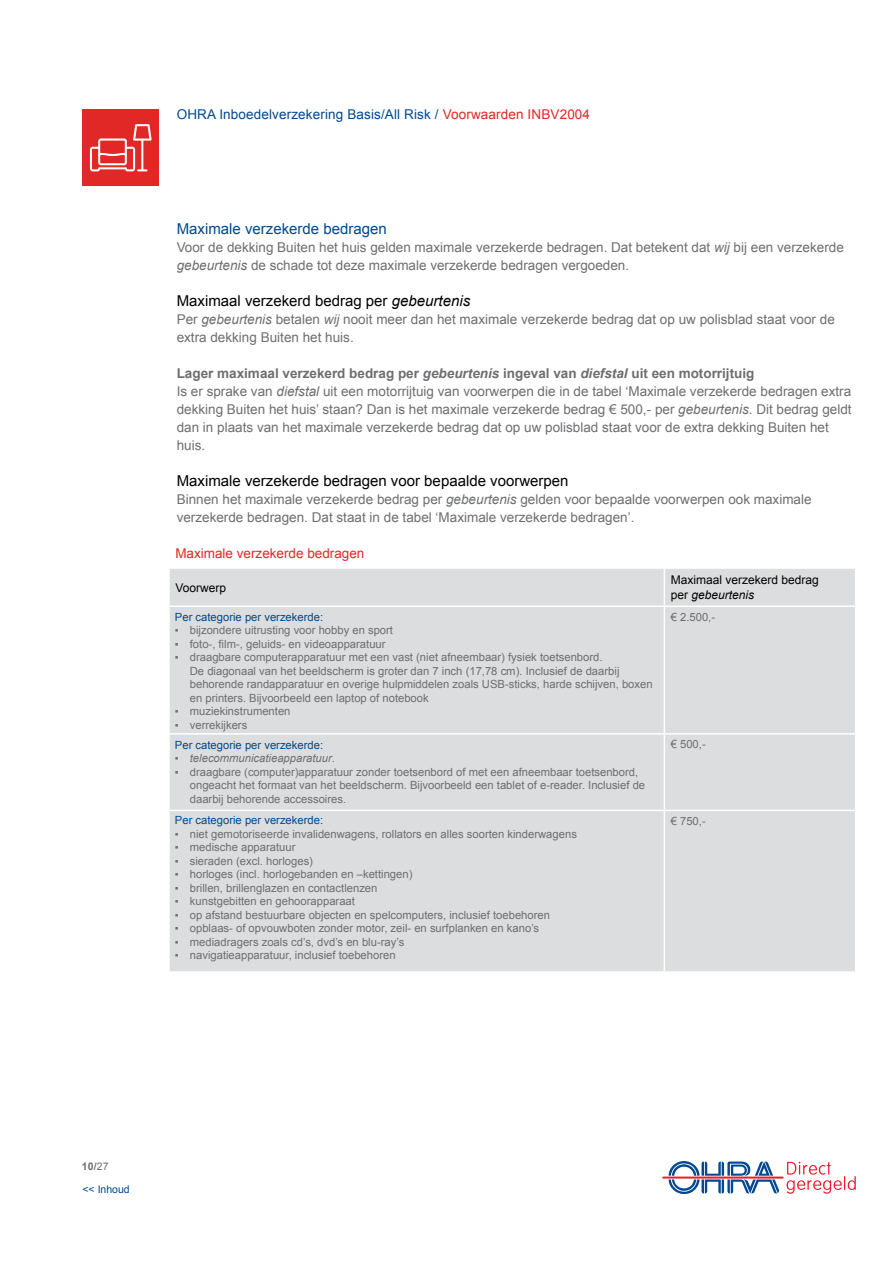
<style>
.page{position:relative;width:893px;height:1263px;background:#fff}
.page>*{position:absolute;margin:0;border:0;box-sizing:border-box;transform-origin:0 0}
.t1{font:15px "Arial";color:#000}
.t2{font:15px "Arial";color:#004990}
.t3{font:13.5px/18px "Arial";color:#6d6e71}
.t4{font:13.5px "Arial";letter-spacing:.01em;color:#004990}
.t5{font:13.5px "Arial";color:#e12827}
.t6{font:12px/14.4px "Arial";color:#000}
.t7{font:11.25px/13.5px "Arial";color:#6d6e71}
.t8{font:11.25px "Arial";color:#004990}
.t9{font:italic 11.25px "Arial";color:#6d6e71}
.t10{font:10.5px/22.5px "Arial";color:#004990}
.s1{color:#e12827}
.s2{font-style:italic}
.s3{font-weight:700}
.s4{font-weight:700;font-style:italic}
.s5{font-style:normal}
.s6{font-weight:700;color:#6d6e71}
.s7{color:#6d6e71}
</style>
<div class="page">
<div style="left:82px;top:110px;width:77px;height:76px;background:#e12827"></div>
<svg style="left:90px;top:124px;width:62px;height:47px"></svg>
<div style="left:170px;top:569px;width:685px;height:402px;background:#dcddde"></div>
<hr style="left:664px;top:569px;width:1px;height:36px;background:#fff">
<hr style="left:168px;top:605px;width:496px;height:2px;background:#fff">
<hr style="left:664px;top:605px;width:192px;height:2px;background:#fff">
<hr style="left:664px;top:607px;width:1px;height:126px;background:#fff">
<hr style="left:168px;top:733px;width:496px;height:2px;background:#fff">
<hr style="left:664px;top:733px;width:192px;height:2px;background:#fff">
<hr style="left:664px;top:735px;width:1px;height:75px;background:#fff">
<hr style="left:168px;top:810px;width:496px;height:1px;background:#fff">
<hr style="left:664px;top:810px;width:192px;height:1px;background:#fff">
<hr style="left:664px;top:811px;width:1px;height:160px;background:#fff">
<hr style="left:662px;top:1176px;width:121px;height:2px;background:#ed1b2f">
<svg style="left:669px;top:1161px;width:110px;height:33px"></svg>
<svg style="left:787px;top:1162px;width:69px;height:32px"></svg>
<p class="t4" style="left:177px;top:106px;width:415px">OHRA Inboedelverzekering Basis/All Risk / <span class="s1">Voorwaarden INBV2004</span></p>
<h1 class="t2" style="left:177px;top:219px;width:212px">Maximale verzekerde bedragen</h1>
<p class="t3" style="left:177px;top:238px;width:669px">Voor de dekking Buiten het huis gelden maximale verzekerde bedragen. Dat betekent dat <span class="s2">wij</span> bij een verzekerde <span class="s2">gebeurtenis</span> de schade tot deze maximale verzekerde bedragen vergoeden.</p>
<h1 class="t1" style="left:177px;top:291px;width:295px">Maximaal verzekerd bedrag per <span class="s2">gebeurtenis</span></h1>
<p class="t3" style="left:177px;top:310px;width:660px">Per <span class="s2">gebeurtenis</span> betalen <span class="s2">wij</span> nooit meer dan het maximale verzekerde bedrag dat op uw polisblad staat voor de extra dekking Buiten het huis.</p>
<p class="t3" style="left:177px;top:364px;width:676px"><span class="s3">Lager maximaal verzekerd bedrag per</span> <span class="s4">gebeurtenis</span> <span class="s3">ingeval van</span> <span class="s4">diefstal</span> <span class="s3">uit een motorrijtuig<br></span>Is er sprake van <span class="s2">diefstal</span> uit een motorrijtuig van voorwerpen die in de tabel ‘Maximale verzekerde bedragen extra dekking Buiten het huis’ staan? Dan is het maximale verzekerde bedrag € 500,- per <span class="s2">gebeurtenis</span>. Dit bedrag geldt dan in plaats van het maximale verzekerde bedrag dat op uw polisblad staat voor de extra dekking Buiten het huis.</p>
<h1 class="t1" style="left:177px;top:471px;width:393px">Maximale verzekerde bedragen voor bepaalde voorwerpen</h1>
<p class="t3" style="left:177px;top:490px;width:636px">Binnen het maximale verzekerde bedrag per <span class="s2">gebeurtenis</span> gelden voor bepaalde voorwerpen ook maximale verzekerde bedragen. Dat staat in de tabel ‘Maximale verzekerde bedragen’.</p>
<p class="t5" style="left:175px;top:544px;width:191px">Maximale verzekerde bedragen</p>
<p class="t6" style="left:175px;top:580px;width:52px">Voorwerp</p>
<p class="t6" style="left:671px;top:573px;width:150px">Maximaal verzekerd bedrag per <span class="s2">gebeurtenis</span></p>
<p class="t7" style="left:671px;top:610px;width:46px">€ 2.500,-</p>
<p class="t8" style="left:175px;top:609px;width:150px">Per categorie per verzekerde:</p>
<p class="t7" style="left:175px;top:624px;width:220px">▪ bijzondere uitrusting voor hobby en sport</p>
<p class="t7" style="left:175px;top:637px;width:212px">▪ foto-, film-, geluids- en videoapparatuur</p>
<p class="t7" style="left:190px;top:651px;width:464px;text-indent:-15px">▪ draagbare computerapparatuur met een vast (niet afneembaar) fysiek toetsenbord.<br>De diagonaal van het beeldscherm is groter dan 7 inch (17,78 cm). Inclusief de daarbij behorende randapparatuur en overige hulpmiddelen zoals USB-sticks, harde schijven, boxen en printers. Bijvoorbeeld een laptop of notebook</p>
<p class="t7" style="left:175px;top:705px;width:117px">▪ muziekinstrumenten</p>
<p class="t7" style="left:175px;top:718px;width:74px">▪ verrekijkers</p>
<p class="t8" style="left:175px;top:737px;width:150px">Per categorie per verzekerde:</p>
<p class="t9" style="left:175px;top:751px;width:161px"><span class="s5">▪</span> telecommunicatieapparatuur<span class="s5">.</span></p>
<p class="t7" style="left:190px;top:765px;width:457px;text-indent:-15px">▪ draagbare (computer)apparatuur zonder toetsenbord of met een afneembaar toetsenbord, ongeacht het formaat van het beeldscherm. Bijvoorbeeld een tablet of e-reader. Inclusief de daarbij behorende accessoires.</p>
<p class="t8" style="left:175px;top:813px;width:150px">Per categorie per verzekerde:</p>
<p class="t7" style="left:175px;top:827px;width:403px">▪ niet gemotoriseerde invalidenwagens, rollators en alles soorten kinderwagens</p>
<p class="t7" style="left:175px;top:840px;width:122px">▪ medische apparatuur</p>
<p class="t7" style="left:175px;top:854px;width:140px">▪ sieraden (excl. horloges)</p>
<p class="t7" style="left:175px;top:867px;width:239px">▪ horloges (incl. horlogebanden en –kettingen)</p>
<p class="t7" style="left:175px;top:881px;width:204px">▪ brillen, brillenglazen en contactlenzen</p>
<p class="t7" style="left:175px;top:894px;width:181px">▪ kunstgebitten en gehoorapparaat</p>
<p class="t7" style="left:175px;top:908px;width:377px">▪ op afstand bestuurbare objecten en spelcomputers, inclusief toebehoren</p>
<p class="t7" style="left:175px;top:921px;width:366px">▪ opblaas- of opvouwboten zonder motor, zeil- en surfplanken en kano’s</p>
<p class="t7" style="left:175px;top:935px;width:231px">▪ mediadragers zoals cd’s, dvd’s en blu-ray’s</p>
<p class="t7" style="left:175px;top:948px;width:222px">▪ navigatieapparatuur, inclusief toebehoren</p>
<p class="t7" style="left:671px;top:737px;width:37px">€ 500,-</p>
<p class="t7" style="left:671px;top:814px;width:37px">€ 750,-</p>
<p class="t10" style="left:82px;top:1155px;width:49px"><span class="s6">10/</span><span class="s7">27<br></span>&lt;&lt; Inhoud</p>
</div>
